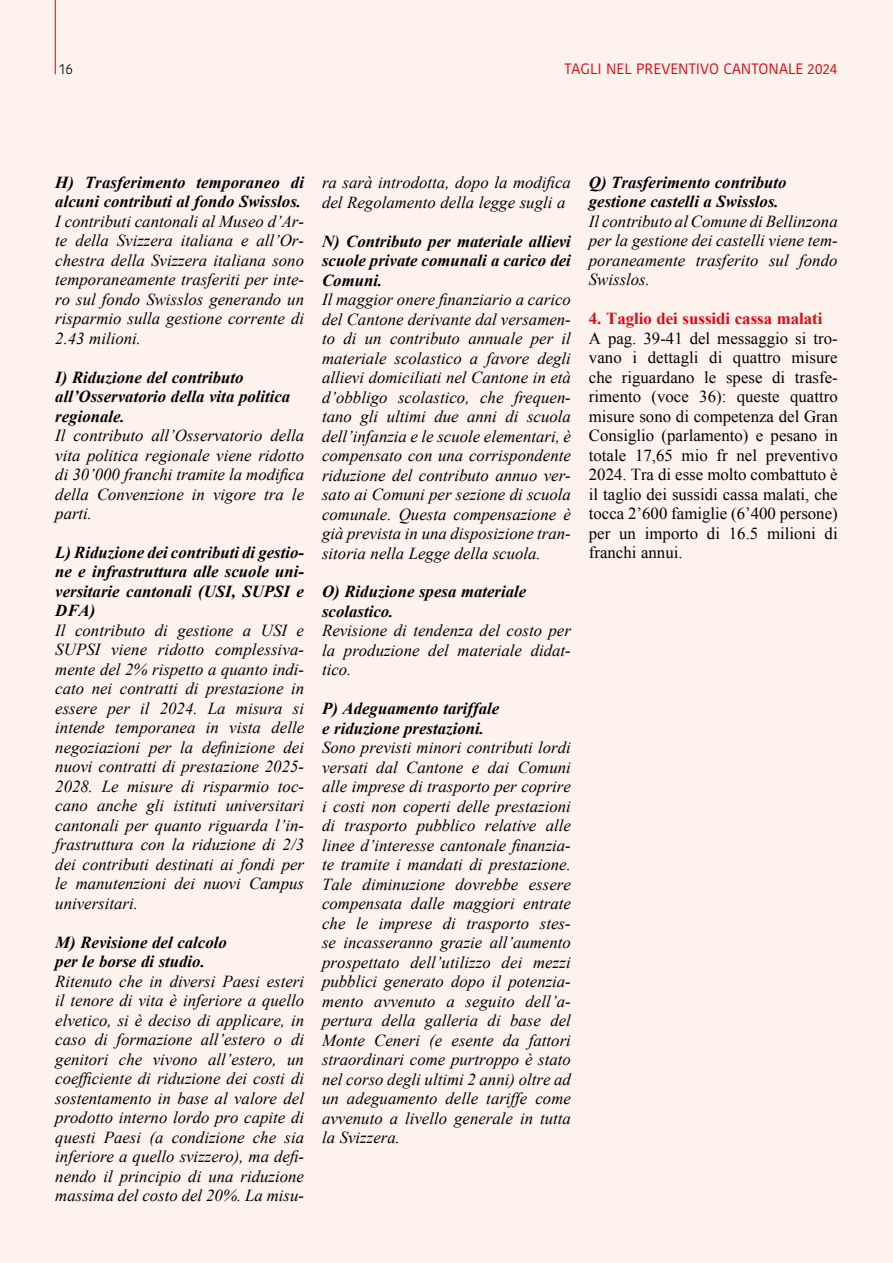
<style>
.page{position:relative;width:893px;height:1263px;background:#fef2ed}
.page>*{position:absolute;margin:0;border:0;box-sizing:border-box;transform-origin:0 0}
.t1{font:italic 16.8px/19.5px "Times New Roman";color:#000;text-align:justify}
.t2{font:italic 700 16.8px/19.5px "Times New Roman";color:#000}
.t3{font:16.8px/19.5px "Times New Roman";color:#000;text-align:justify}
.t4{font:700 16.8px "Times New Roman";color:#e30613}
.t5{font:15px "Kohinoor Bangla";color:#e30613}
.t6{font:300 15px "Kohinoor Bangla";color:#000}
</style>
<div class="page">
<hr style="left:55px;top:0;width:1px;height:74px;background:#e30613">
<p class="t6" style="left:60px;top:58px;width:15px">16</p>
<p class="t5" style="left:564px;top:57px;width:274px">TAGLI NEL PREVENTIVO CANTONALE 2024</p>
<p class="t2" style="left:55px;top:172px;width:250px">H) Trasferimento temporaneo di alcuni contributi al fondo Swisslos.</p>
<p class="t1" style="left:55px;top:211px;width:250px">I contributi cantonali al Museo d’Ar&shy;te della Svizzera italiana e all’Or&shy;chestra della Svizzera italiana sono temporaneamente trasferiti per inte&shy;ro sul fondo Swisslos generando un risparmio sulla gestione corrente di 2.43 milioni.</p>
<p class="t2" style="left:55px;top:367px;width:237px">I) Riduzione del contributo all’Osservatorio della vita politica regionale.</p>
<p class="t1" style="left:55px;top:425px;width:250px">Il contributo all’Osservatorio della vita politica regionale viene ridotto di 30’000 franchi tramite la modifica della Convenzione in vigore tra le parti.</p>
<p class="t2" style="left:55px;top:542px;width:250px;text-align:justify">L) Riduzione dei contributi di gestio&shy;ne e infrastruttura alle scuole uni&shy;versitarie cantonali (USI, SUPSI e DFA)</p>
<p class="t1" style="left:55px;top:620px;width:250px">Il contributo di gestione a USI e SUPSI viene ridotto complessiva&shy;mente del 2% rispetto a quanto indi&shy;cato nei contratti di prestazione in essere per il 2024. La misura si intende temporanea in vista delle negoziazioni per la definizione dei nuovi contratti di prestazione 2025- 2028. Le misure di risparmio toc&shy;cano anche gli istituti universitari cantonali per quanto riguarda l’in&shy;frastruttura con la riduzione di 2/3 dei contributi destinati ai fondi per le manutenzioni dei nuovi Campus universitari.</p>
<p class="t2" style="left:55px;top:932px;width:173px">M) Revisione del calcolo per le borse di studio.</p>
<p class="t1" style="left:55px;top:971px;width:250px">Ritenuto che in diversi Paesi esteri il tenore di vita è inferiore a quello elvetico, si è deciso di applicare, in caso di formazione all’estero o di genitori che vivono all’estero, un coefficiente di riduzione dei costi di sostentamento in base al valore del prodotto interno lordo pro capite di questi Paesi (a condizione che sia inferiore a quello svizzero), ma defi&shy;nendo il principio di una riduzione massima del costo del 20%. La misu-</p>
<p class="t1" style="left:322px;top:172px;width:250px">ra sarà introdotta, dopo la modifica del Regolamento della legge sugli a</p>
<p class="t2" style="left:322px;top:231px;width:250px;text-align:justify">N) Contributo per materiale allievi scuole private comunali a carico dei Comuni.</p>
<p class="t1" style="left:322px;top:289px;width:250px">Il maggior onere finanziario a carico del Cantone derivante dal versamen&shy;to di un contributo annuale per il materiale scolastico a favore degli allievi domiciliati nel Cantone in età d’obbligo scolastico, che frequen&shy;tano gli ultimi due anni di scuola dell’infanzia e le scuole elementari, è compensato con una corrispondente riduzione del contributo annuo ver&shy;sato ai Comuni per sezione di scuola comunale. Questa compensazione è già prevista in una disposizione tran&shy;sitoria nella Legge della scuola.</p>
<p class="t2" style="left:322px;top:581px;width:206px">O) Riduzione spesa materiale scolastico.</p>
<p class="t1" style="left:322px;top:621px;width:250px">Revisione di tendenza del costo per la produzione del materiale didat&shy;tico.</p>
<p class="t2" style="left:322px;top:698px;width:179px">P) Adeguamento tariffale e riduzione prestazioni.</p>
<p class="t1" style="left:322px;top:737px;width:250px">Sono previsti minori contributi lordi versati dal Cantone e dai Comuni alle imprese di trasporto per coprire i costi non coperti delle prestazioni di trasporto pubblico relative alle linee d’interesse cantonale finanzia&shy;te tramite i mandati di prestazione.<br>Tale diminuzione dovrebbe essere compensata dalle maggiori entrate che le imprese di trasporto stes&shy;se incasseranno grazie all’aumento prospettato dell’utilizzo dei mezzi pubblici generato dopo il potenzia&shy;mento avvenuto a seguito dell’a&shy;pertura della galleria di base del Monte Ceneri (e esente da fattori straordinari come purtroppo è stato nel corso degli ultimi 2 anni) oltre ad un adeguamento delle tariffe come avvenuto a livello generale in tutta la Svizzera.</p>
<p class="t2" style="left:589px;top:172px;width:199px">Q) Trasferimento contributo gestione castelli a Swisslos.</p>
<p class="t1" style="left:589px;top:211px;width:250px">Il contributo al Comune di Bellinzona per la gestione dei castelli viene tem&shy;poraneamente trasferito sul fondo Swisslos.</p>
<p class="t4" style="left:589px;top:307px;width:235px">4. Taglio dei sussidi cassa malati</p>
<p class="t3" style="left:589px;top:328px;width:250px">A pag. 39-41 del messaggio si tro&shy;vano i dettagli di quattro misure che riguardano le spese di trasfe&shy;rimento (voce 36): queste quattro misure sono di competenza del Gran Consiglio (parlamento) e pesano in totale 17,65 mio fr nel preventivo 2024. Tra di esse molto combattuto è il taglio dei sussidi cassa malati, che tocca 2’600 famiglie (6’400 persone) per un importo di 16.5 milioni di franchi annui.</p>
</div>
